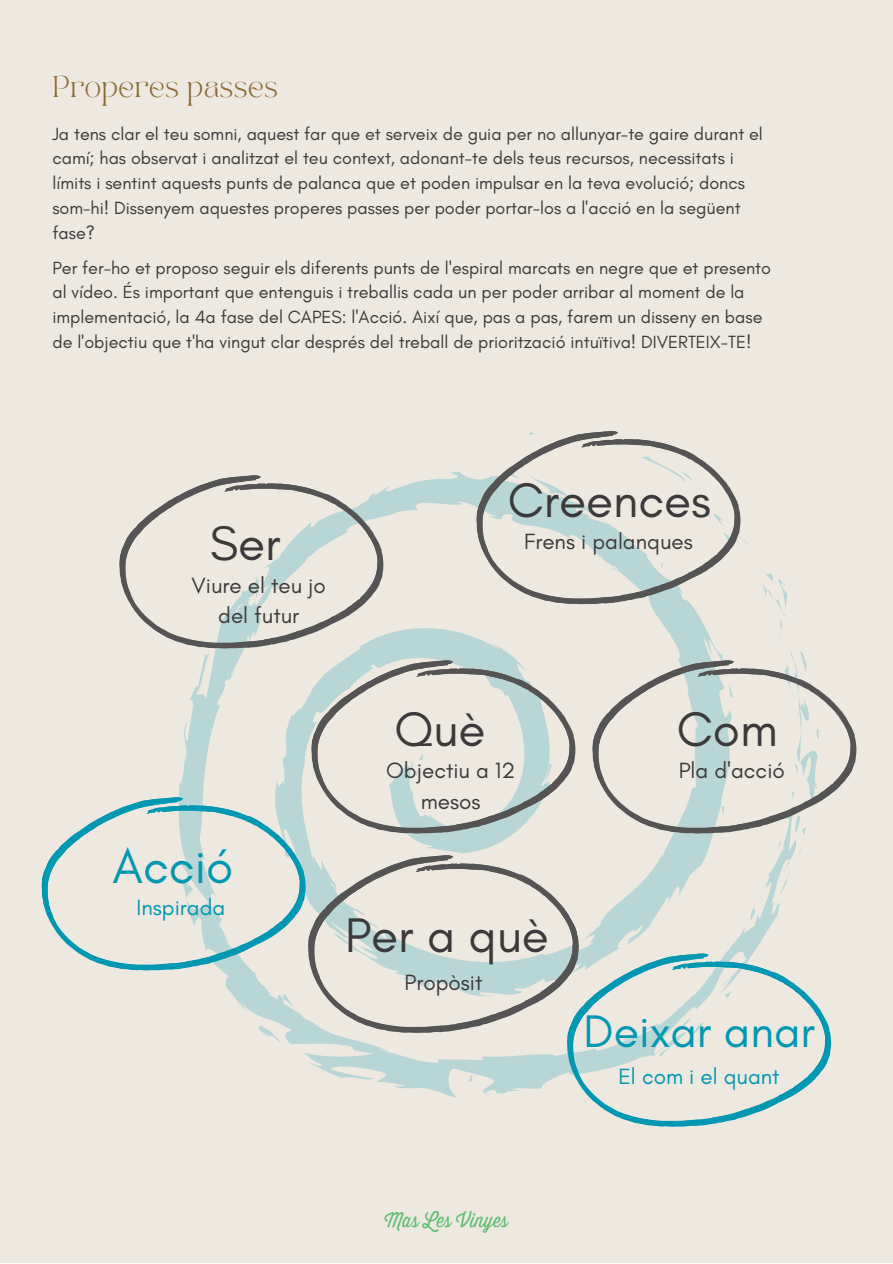
<style>
.page{position:relative;width:893px;height:1264px;background:#fff}
.page>*{position:absolute;margin:0;border:0;box-sizing:border-box;transform-origin:0 0}
.t1{font:49.5px "Glacial Indifference";color:#3b3a3b}
.t2{font:49.5px "Glacial Indifference";color:#0097b2}
.t3{font:46.5px "Glacial Indifference";color:#0097b2}
.t4{font:22.5px/30.3px "Glacial Indifference";color:#3b3a3b;text-align:center}
.t5{font:22.5px "Glacial Indifference";color:#0097b2}
.t6{font:21px "TAN PEARL Regular";letter-spacing:.005em;color:#8b6830}
.t7{font:18px/24.8px "Glacial Indifference";color:#3b3a3b}
</style>
<div class="page">
<div style="left:0;top:0;width:892px;height:1262px;background:#ede8e0"></div>
<img style="left:384px;top:1211px;width:124px;height:21px">
<svg style="left:178px;top:471px;width:627px;height:627px"></svg>
<svg style="left:311px;top:660px;width:263px;height:173px"></svg>
<svg style="left:308px;top:855px;width:270px;height:177px"></svg>
<svg style="left:476px;top:431px;width:263px;height:173px"></svg>
<svg style="left:119px;top:475px;width:263px;height:173px"></svg>
<svg style="left:42px;top:797px;width:263px;height:173px"></svg>
<svg style="left:567px;top:953px;width:263px;height:173px"></svg>
<svg style="left:592px;top:660px;width:263px;height:173px"></svg>
<p class="t6" style="left:52px;top:76px;width:227px">Properes passes</p>
<p class="t7" style="left:52px;top:121px;width:712px">Ja tens clar el teu somni, aquest far que et serveix de guia per no allunyar-te gaire durant el camí; has observat i analitzat el teu context, adonant-te dels teus recursos, necessitats i límits i sentint aquests punts de palanca que et poden impulsar en la teva evolució; doncs som-hi! Dissenyem aquestes properes passes per poder portar-los a l'acció en la següent fase?</p>
<p class="t7" style="left:52px;top:255px;width:720px">Per fer-ho et proposo seguir els diferents punts de l'espiral marcats en negre que et presento al vídeo. És important que entenguis i treballis cada un per poder arribar al moment de la implementació, la 4a fase del CAPES: l'Acció. Així que, pas a pas, farem un disseny en base de l'objectiu que t'ha vingut clar després del treball de priorització intuïtiva! DIVERTEIX-TE!</p>
<h1 class="t1" style="left:507px;top:469px;width:205px">Creences</h1>
<h1 class="t1" style="left:210px;top:512px;width:72px">Ser</h1>
<p class="t4" style="left:524px;top:526px;width:170px">Frens i palanques</p>
<p class="t4" style="left:191px;top:570px;width:136px">Viure el teu jo del futur</p>
<h1 class="t2" style="left:113px;top:835px;width:122px">Acció</h1>
<p class="t5" style="left:136px;top:893px;width:90px">Inspirada</p>
<h1 class="t1" style="left:394px;top:699px;width:93px">Què</h1>
<p class="t4" style="left:386px;top:755px;width:130px">Objectiu a 12 mesos</p>
<h1 class="t1" style="left:676px;top:699px;width:102px">Com</h1>
<p class="t4" style="left:678px;top:755px;width:108px">Pla d'acció</p>
<h1 class="t1" style="left:345px;top:904px;width:205px">Per a què</h1>
<p class="t4" style="left:404px;top:966px;width:79px">Propòsit</p>
<h2 class="t3" style="left:583px;top:1003px;width:233px">Deixar anar</h2>
<p class="t5" style="left:618px;top:1062px;width:163px">El com i el quant</p>
</div>
